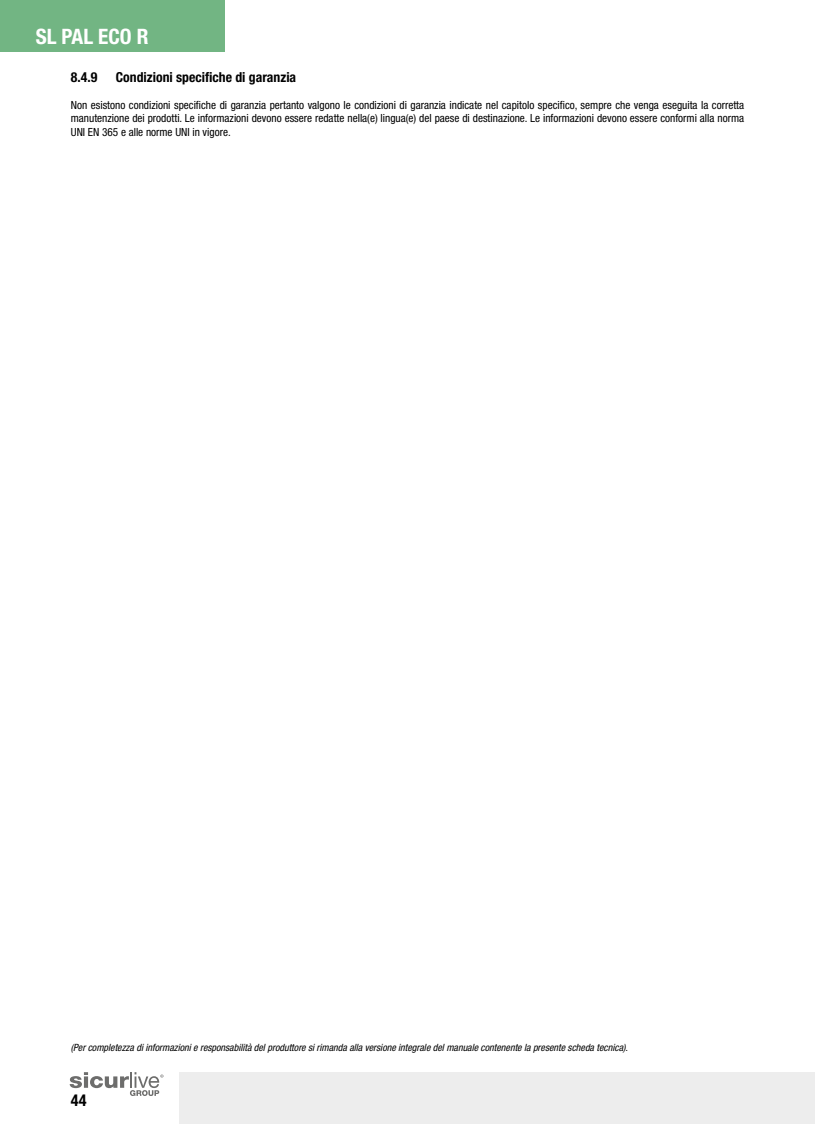
<style>
.page{position:relative;width:815px;height:1124px;background:#fff}
.page>*{position:absolute;margin:0;border:0;box-sizing:border-box;transform-origin:0 0}
.t1{font:700 condensed 21.25px "Helvetica Neue";color:#fff}
.t2{font:700 condensed 16.25px "Helvetica Neue";color:#000}
.t3{font:700 condensed 13.75px "Helvetica Neue";color:#000}
.t4{font:condensed 11.25px/13.5px "Helvetica Neue";color:#000;text-align:justify}
.t5{font:italic condensed 10px "Helvetica Neue";color:#000}
</style>
<div class="page">
<div style="left:180px;top:1072px;width:635px;height:51px;background:#ededed"></div>
<svg style="left:70px;top:1072px;width:93px;height:23px"></svg>
<div style="left:0;top:0;width:224px;height:52px;background:#72b583"></div>
<h1 class="t1" style="left:36px;top:24px;width:114px">SL PAL ECO R</h1>
<p class="t3" style="left:71px;top:69px;width:28px">8.4.9</p>
<p class="t3" style="left:116px;top:69px;width:182px">Condizioni specifiche di garanzia</p>
<p class="t4" style="left:71px;top:98px;width:675px">Non esistono condizioni specifiche di garanzia pertanto valgono le condizioni di garanzia indicate nel capitolo specifico, sempre che venga eseguita la corretta manutenzione dei prodotti. Le informazioni devono essere redatte nella(e) lingua(e) del paese di destinazione. Le informazioni devono essere conformi alla norma UNI EN 365 e alle norme UNI in vigore.</p>
<p class="t5" style="left:71px;top:1041px;width:559px">(Per completezza di informazioni e responsabilità del produttore si rimanda alla versione integrale del manuale contenente la presente scheda tecnica).</p>
<h2 class="t2" style="left:71px;top:1090px;width:17px">44</h2>
</div>
